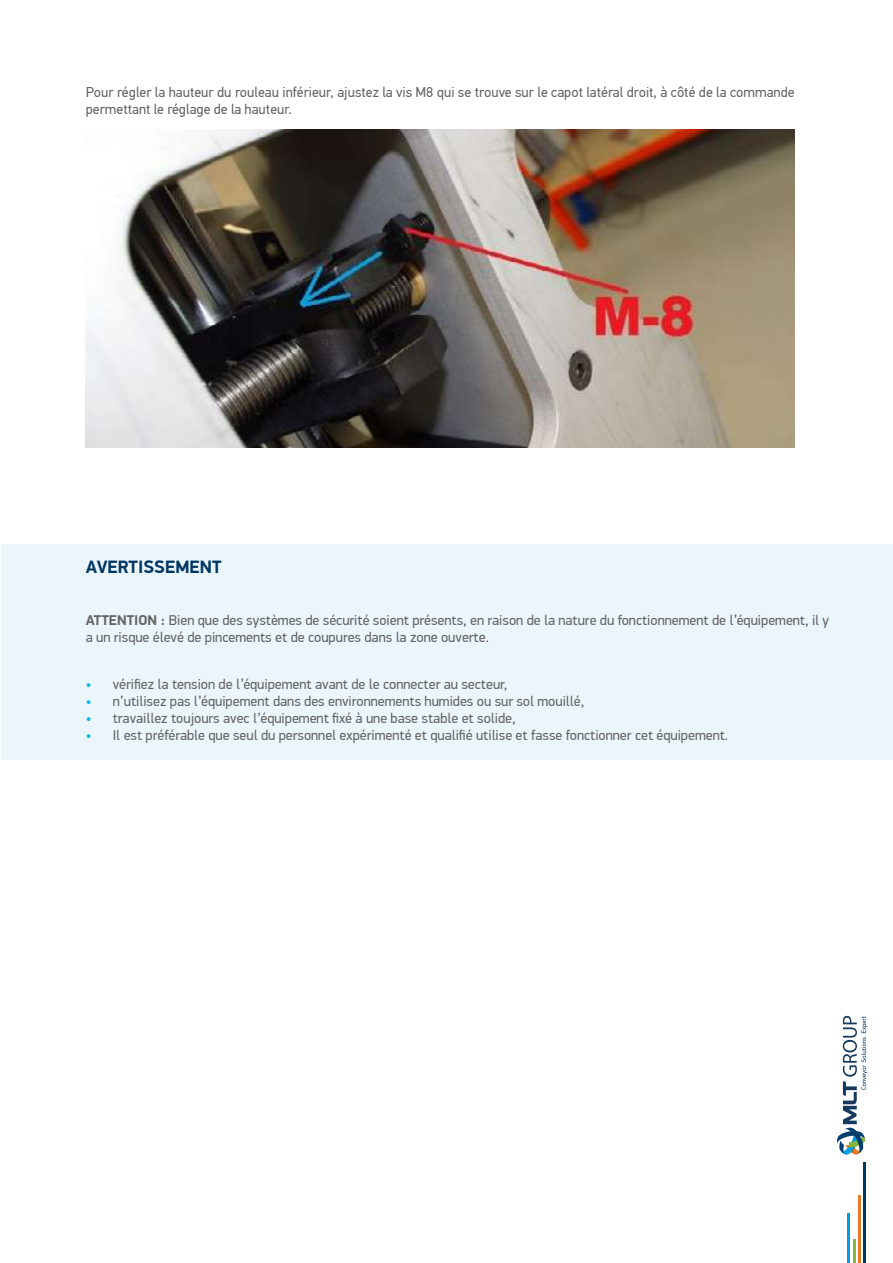
<style>
.page{position:relative;width:893px;height:1263px;background:#fff}
.page>*{position:absolute;margin:0;border:0;box-sizing:border-box;transform-origin:0 0}
.t1{font:700 18px "PF Din Display Pro";color:#003761}
.t2{font:14.25px "PF Din Display Pro";color:#646463}
.t3{font:14.25px/17.1px "PF Din Display Pro";color:#646363}
.t4{font:14.25px/17.1px "PF Din Text Pro";color:#646363}
.s1{font-weight:700}
.s2{color:#00b6ed}
</style>
<div class="page">
<hr style="left:847px;top:1213px;width:3px;height:50px;background:#009fe3">
<hr style="left:864px;top:1162px;width:2px;height:101px;background:#003761">
<hr style="left:858px;top:1195px;width:3px;height:68px;background:#e77a24">
<hr style="left:853px;top:1239px;width:2px;height:24px;background:#81b73e">
<svg style="left:837px;top:1016px;width:30px;height:139px"></svg>
<img style="left:86px;top:130px;width:709px;height:318px">
<div style="left:1px;top:544px;width:892px;height:216px;background:#ebf6fc"></div>
<p class="t4" style="left:86px;top:84px;width:710px">Pour régler la hauteur du rouleau inférieur, ajustez la vis M8 qui se trouve sur le capot latéral droit, à côté de la commande permettant le réglage de la hauteur.</p>
<p class="t1" style="left:86px;top:556px;width:137px">AVERTISSEMENT</p>
<p class="t3" style="left:86px;top:611px;width:745px"><span class="s1">ATTENTION :</span> Bien que des systèmes de sécurité soient présents, en raison de la nature du fonctionnement de l’équipement, il y a un risque élevé de pincements et de coupures dans la zone ouverte.</p>
<p class="t2" style="left:86px;top:675px;width:423px"><span class="s2">•</span> vérifiez la tension de l’équipement avant de le connecter au secteur,</p>
<p class="t2" style="left:86px;top:692px;width:500px"><span class="s2">•</span> n’utilisez pas l’équipement dans des environnements humides ou sur sol mouillé,</p>
<p class="t2" style="left:86px;top:710px;width:431px"><span class="s2">•</span> travaillez toujours avec l’équipement fixé à une base stable et solide,</p>
<p class="t2" style="left:86px;top:727px;width:644px"><span class="s2">•</span> Il est préférable que seul du personnel expérimenté et qualifié utilise et fasse fonctionner cet équipement.</p>
</div>
